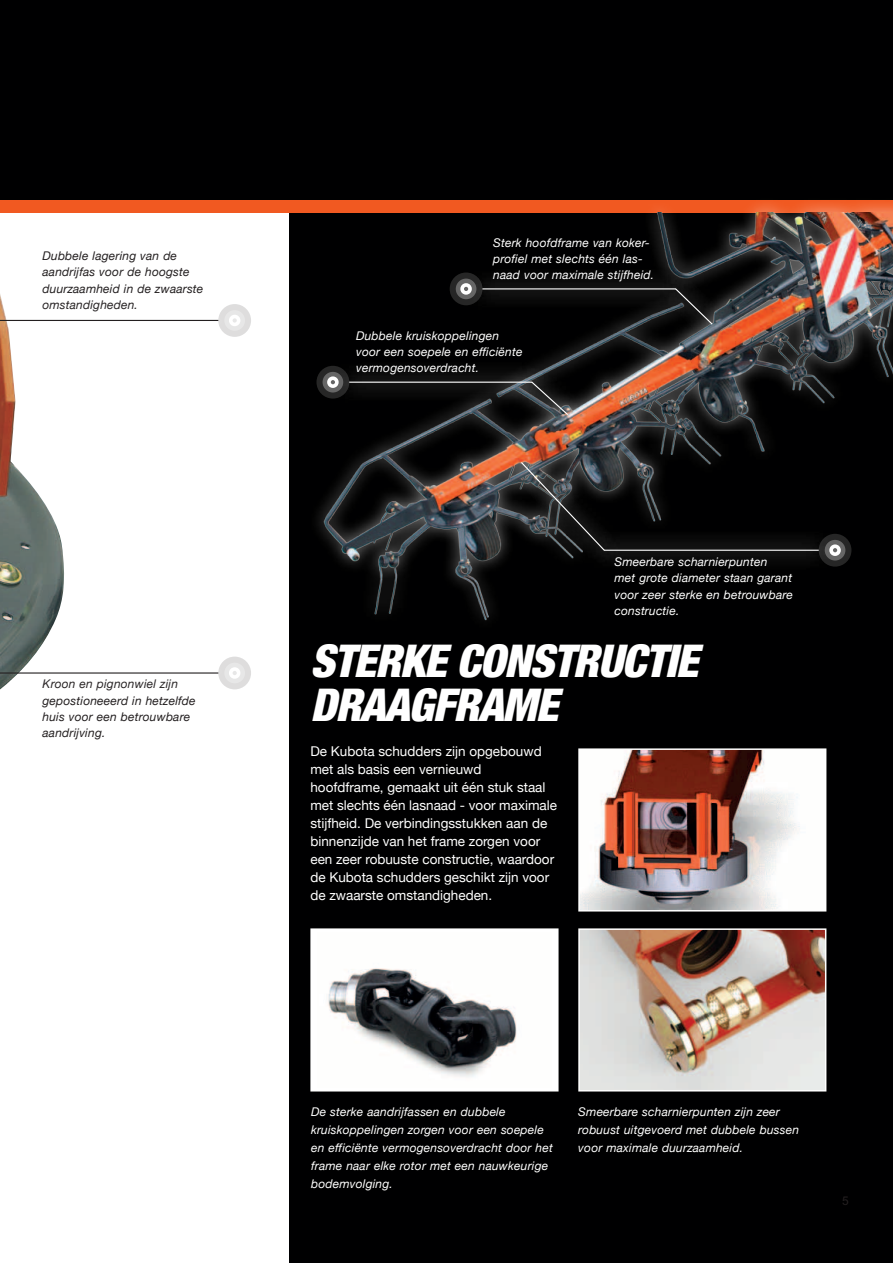
<style>
.page{position:relative;width:893px;height:1263px;background:#fff}
.page>*{position:absolute;margin:0;border:0;box-sizing:border-box;transform-origin:0 0}
.t1{font:italic 900 condensed 45px "Helvetica Neue";color:#fff}
.t2{font:13.5px/18px "Helvetica Neue";color:#fff}
.t3{font:italic 12px/16.2px "Helvetica Neue";letter-spacing:.015em;color:#fff}
.t4{font:italic 12px/16.2px "Helvetica Neue";letter-spacing:.015em;color:#231f20}
.t5{font:12px "Arial";color:#231f20}
</style>
<div class="page">
<div style="left:289px;top:210px;width:604px;height:1053px;background:#000001"></div>
<div style="left:0;top:0;width:893px;height:200px;background:#000001"></div>
<div style="left:0;top:200px;width:893px;height:13px;background:#f15921"></div>
<img style="left:0;top:294px;width:64px;height:359px">
<div style="left:309px;top:197px;width:584px;height:435px;background:#fff;opacity:.5"></div>
<img style="left:317px;top:213px;width:576px;height:419px">
<div style="left:218px;top:304px;width:33px;height:33px;background:#dedddd;border-radius:50%"></div>
<div style="left:224px;top:310px;width:21px;height:21px;background:#e7e7e7;border-radius:50%"></div>
<div style="left:229px;top:315px;width:11px;height:11px;border:4px solid #fff;border-radius:50%"></div>
<div style="left:0;top:300px;width:235px;height:41px;background:#fff"></div>
<hr style="left:0;top:320px;width:218px;height:1px;background:#231f20">
<div style="left:218px;top:657px;width:33px;height:32px;background:#dedddd;border-radius:50%"></div>
<div style="left:224px;top:663px;width:21px;height:20px;background:#e7e7e7;border-radius:50%"></div>
<div style="left:229px;top:667px;width:11px;height:12px;border:4px solid #fff;border-radius:50%"></div>
<div style="left:0;top:653px;width:235px;height:40px;background:#fff"></div>
<hr style="left:0;top:672px;width:218px;height:2px;background:#231f20">
<img style="left:581px;top:751px;width:242px;height:157px">
<div style="left:578px;top:748px;width:248px;height:163px;border:2px solid #fff"></div>
<img style="left:581px;top:931px;width:242px;height:157px">
<div style="left:578px;top:928px;width:248px;height:163px;border:2px solid #fff"></div>
<div style="left:311px;top:929px;width:247px;height:162px;background:#fff"></div>
<img style="left:328px;top:968px;width:189px;height:109px">
<div style="left:310px;top:928px;width:249px;height:163px;border:2px solid #fff"></div>
<svg style="left:450px;top:272px;width:32px;height:33px"></svg>
<div style="left:456px;top:279px;width:20px;height:20px;background:#666;border-radius:50%"></div>
<div style="left:460px;top:283px;width:12px;height:12px;border:4px solid #fff;border-radius:50%"></div>
<div style="left:466px;top:269px;width:227px;height:40px;background:#fff;opacity:.8"></div>
<hr style="left:482px;top:288px;width:194px;height:1px;background:#fff">
<div style="left:658px;top:271px;width:72px;height:71px;background:#fff;opacity:.8"></div>
<svg style="left:674px;top:287px;width:40px;height:39px"></svg>
<svg style="left:316px;top:366px;width:33px;height:33px"></svg>
<div style="left:323px;top:372px;width:20px;height:20px;background:#666;border-radius:50%"></div>
<div style="left:327px;top:376px;width:12px;height:12px;border:4px solid #fff;border-radius:50%"></div>
<div style="left:332px;top:362px;width:217px;height:41px;background:#fff;opacity:.8"></div>
<hr style="left:349px;top:382px;width:183px;height:1px;background:#fff">
<div style="left:514px;top:364px;width:71px;height:68px;background:#fff;opacity:.8"></div>
<svg style="left:530px;top:380px;width:39px;height:36px"></svg>
<svg style="left:819px;top:534px;width:32px;height:33px"></svg>
<div style="left:825px;top:540px;width:20px;height:20px;background:#666;border-radius:50%"></div>
<div style="left:829px;top:544px;width:12px;height:12px;border:4px solid #fff;border-radius:50%"></div>
<div style="left:587px;top:530px;width:248px;height:40px;background:#fff;opacity:.8"></div>
<hr style="left:604px;top:550px;width:215px;height:1px;background:#fff">
<div style="left:504px;top:445px;width:118px;height:123px;background:#fff;opacity:.8"></div>
<svg style="left:520px;top:461px;width:86px;height:91px"></svg>
<p class="t4" style="left:43px;top:248px;width:162px">Dubbele lagering van de aandrijfas voor de hoogste duurzaamheid in de zwaarste omstandigheden.</p>
<p class="t4" style="left:43px;top:676px;width:155px">Kroon en pignonwiel zijn gepostioneeerd in hetzelfde huis voor een betrouwbare aandrijving.</p>
<p class="t3" style="left:493px;top:234px;width:162px">Sterk hoofdframe van koker&shy;profiel met slechts één las&shy;naad voor maximale stijfheid.</p>
<p class="t3" style="left:356px;top:327px;width:168px">Dubbele kruiskoppelingen voor een soepele en efficiënte vermogensoverdracht.</p>
<p class="t3" style="left:614px;top:553px;width:180px">Smeerbare scharnierpunten<br>met grote diameter staan garant voor zeer sterke en betrouwbare constructie.</p>
<h1 class="t1" style="left:310px;top:634px;width:172px">STERKE CONSTR</h1>
<h1 class="t1" style="left:598px;top:634px;width:101px">UCTIE</h1>
<h1 class="t1" style="left:310px;top:677px;width:248px">DRAAG FRAME</h1>
<p class="t2" style="left:310px;top:742px;width:248px">De Kubota schudders zijn opgebouwd met als basis een vernieuwd hoofdframe, gemaakt uit één stuk staal met slechts één lasnaad - voor maximale stijfheid. De verbindingsstukken aan de binnenzijde van het frame zorgen voor een zeer robuuste constructie, waardoor de Kubota schudders geschikt zijn voor de zwaarste omstandigheden.</p>
<p class="t3" style="left:311px;top:1103px;width:243px;line-height:18px">De sterke aandrijfassen en dubbele kruiskoppelingen zorgen voor een soepele en efficiënte vermogensoverdracht door het frame naar elke rotor met een nauwkeurige bodemvolging.</p>
<p class="t3" style="left:578px;top:1103px;width:222px;line-height:18px">Smeerbare scharnierpunten zijn zeer robuust uitgevoerd met dubbele bussen voor maximale duurzaamheid.</p>
<p class="t5" style="left:842px;top:1194px;width:8px">5</p>
</div>
